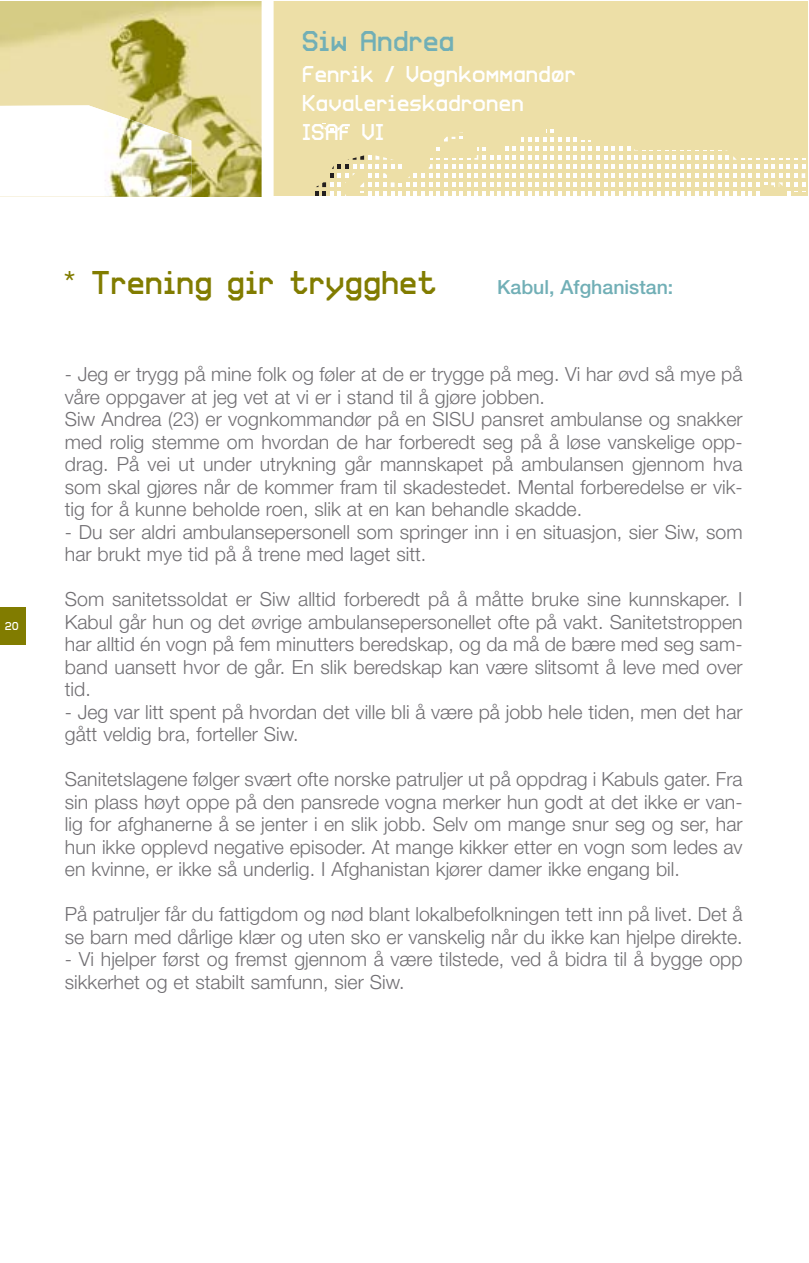
<style>
.page{position:relative;width:809px;height:1263px;background:#fff}
.page>*{position:absolute;margin:0;border:0;box-sizing:border-box;transform-origin:0 0}
.t1{font:34.5px "BD Zenith";color:#817c00}
.t2{font:30px "BD Zenith";color:#71afb6}
.t3{font:24px/28.8px "BD Zenith";color:#fff}
.t4{font:300 19.5px/22.5px "Helvetica Neue";color:#716f73}
.t5{font:500 19.5px "Helvetica Neue";color:#71afb6}
.t6{font:12px "BD Zenith";color:#fff}
</style>
<div class="page">
<div style="left:0;top:607px;width:25px;height:38px;background:#817c00"></div>
<div style="left:0;top:2px;width:807px;height:194px;background:#eddfa7"></div>
<svg style="left:315px;top:128px;width:490px;height:68px"></svg>
<img style="left:0;top:2px;width:261px;height:194px">
<svg style="left:191px;top:105px;width:59px;height:91px"></svg>
<img style="left:0;top:105px;width:191px;height:91px">
<div style="left:261px;top:2px;width:12px;height:195px;background:#fff"></div>
<h2 class="t2" style="left:303px;top:30px;width:154px">Siw Andrea</h2>
<p class="t3" style="left:303px;top:62px;width:276px">Fenrik / Vognkommandør<br>Kavalerieskadronen<br>ISAF VI</p>
<p class="t6" style="left:5px;top:621px;width:15px">20</p>
<h1 class="t1" style="left:65px;top:269px;width:375px">* Trening gir trygghet</h1>
<p class="t5" style="left:497px;top:280px;width:178px">Kabul, Afghanistan:</p>
<p class="t4" style="left:65px;top:365px;width:679px">- Jeg er trygg på mine folk og føler at de er trygge på meg. Vi har øvd så mye på våre oppgaver at jeg vet at vi er i stand til å gjøre jobben.<br>Siw Andrea (23) er vognkommandør på en SISU pansret ambulanse og snakker med rolig stemme om hvordan de har forberedt seg på å løse vanskelige opp&shy;drag. På vei ut under utrykning går mannskapet på ambulansen gjennom hva som skal gjøres når de kommer fram til skadestedet. Mental forberedelse er vik&shy;tig for å kunne beholde roen, slik at en kan behandle skadde.</p>
<p class="t4" style="left:65px;top:522px;width:679px">- Du ser aldri ambulansepersonell som springer inn i en situasjon, sier Siw, som har brukt mye tid på å trene med laget sitt.</p>
<p class="t4" style="left:65px;top:590px;width:679px;text-align:justify">Som sanitetssoldat er Siw alltid forberedt på å måtte bruke sine kunnskaper. I Kabul går hun og det øvrige ambulansepersonellet ofte på vakt. Sanitetstroppen har alltid én vogn på fem minutters beredskap, og da må de bære med seg sam&shy;band uansett hvor de går. En slik beredskap kan være slitsomt å leve med over tid.</p>
<p class="t4" style="left:65px;top:702px;width:679px">- Jeg var litt spent på hvordan det ville bli å være på jobb hele tiden, men det har gått veldig bra, forteller Siw.</p>
<p class="t4" style="left:65px;top:770px;width:679px;text-align:justify">Sanitetslagene følger svært ofte norske patruljer ut på oppdrag i Kabuls gater. Fra sin plass høyt oppe på den pansrede vogna merker hun godt at det ikke er van&shy;lig for afghanerne å se jenter i en slik jobb. Selv om mange snur seg og ser, har hun ikke opplevd negative episoder. At mange kikker etter en vogn som ledes av en kvinne, er ikke så underlig. I Afghanistan kjører damer ikke engang bil.</p>
<p class="t4" style="left:65px;top:905px;width:679px">På patruljer får du fattigdom og nød blant lokalbefolkningen tett inn på livet. Det å se barn med dårlige klær og uten sko er vanskelig når du ikke kan hjelpe direkte.</p>
<p class="t4" style="left:65px;top:950px;width:679px">- Vi hjelper først og fremst gjennom å være tilstede, ved å bidra til å bygge opp sikkerhet og et stabilt samfunn, sier Siw.</p>
</div>
